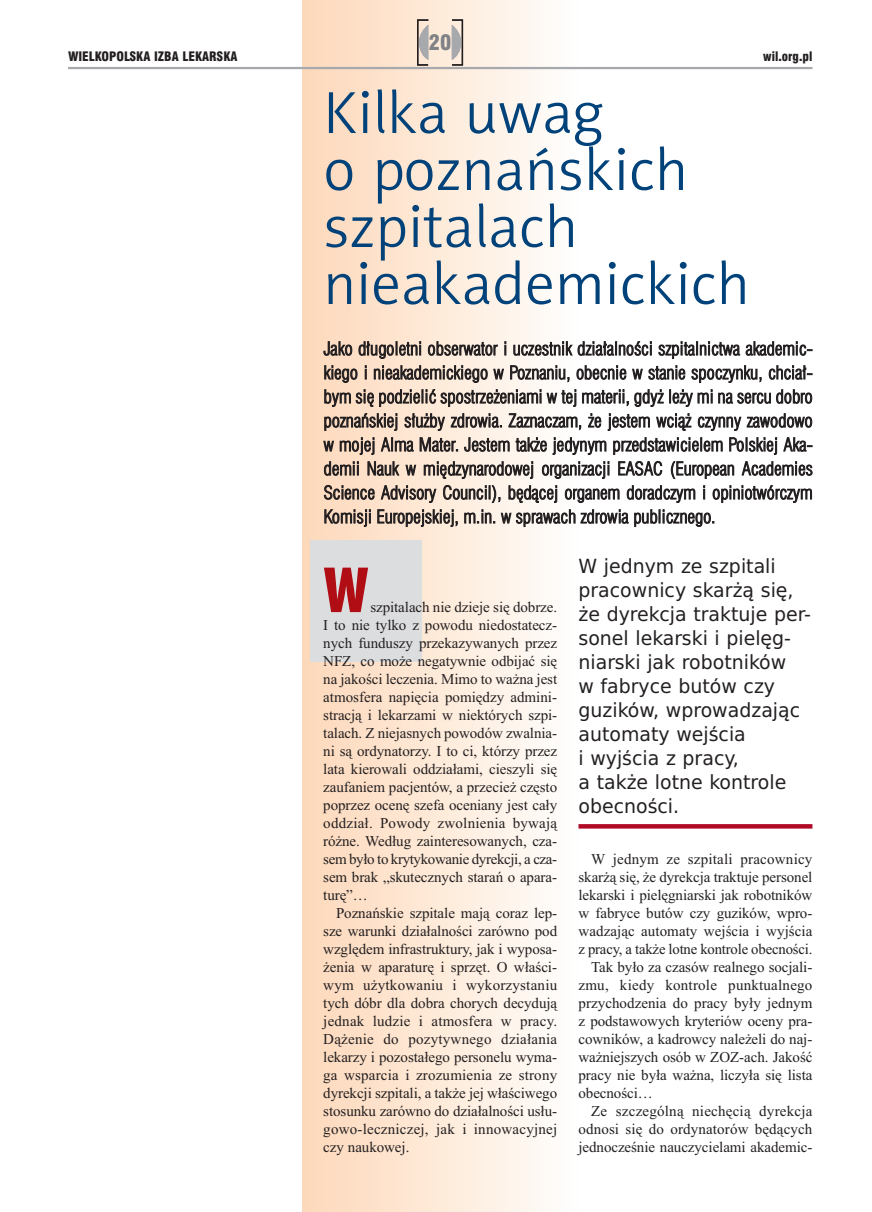
<style>
.page{position:relative;width:872px;height:1212px;background:#fff}
.page>*{position:absolute;margin:0;border:0;box-sizing:border-box;transform-origin:0 0}
.t1{font:900 condensed 66px "Myriad Pro";color:#b00d15}
.t2{font:60px/57px "Naomi Sans EFNTT Light";color:#004279}
.t3{font:21px "Swis 721 Blk Cn EU";color:#808285}
.t4{font:19.5px/24px "Prima Sans EU";color:#231f20}
.t5{font:18px/24px "Swis 721 Lt Cn EU";color:#231f20;text-align:justify}
.t6{font:15px/18px "Times New Roman";letter-spacing:-.005em;color:#231f20;text-align:justify}
.t7{font:15px "Times New Roman";letter-spacing:.015em;color:#231f20}
.t8{font:12.75px "Swis 721 Blk Cn EU";color:#231f20}
</style>
<div class="page">
<div style="left:302px;top:0;width:276px;height:1212px;background:linear-gradient(to right,#fdd8b9,#fefefc)"></div>
<div style="left:310px;top:540px;width:112px;height:122px;background:#dcdddf"></div>
<hr style="left:68px;top:67px;width:744px;height:2px;background:#a8a9ad">
<svg style="left:417px;top:19px;width:46px;height:47px;background:#d4c7bd"></svg>
<svg style="left:578px;top:824px;width:234px;height:4px"></svg>
<h3 class="t3" style="left:429px;top:30px;width:24px">20</h3>
<p class="t8" style="left:68px;top:48px;width:171px">WIELKOPOLSKA IZBA LEKARSKA</p>
<p class="t8" style="left:763px;top:48px;width:51px">wil.org.pl</p>
<h2 class="t2" style="left:323px;top:84px;width:428px">Kilka uwag<br>o poznańskich szpitalach nieakademickich</h2>
<p class="t5" style="left:324px;top:337px;width:490px">Jako długoletni obserwator i uczestnik działalności szpitalnictwa akademic&shy;kiego i nieakademickiego w Poznaniu, obecnie w stanie spoczynku, chciał&shy;bym się podzielić spostrzeżeniami w tej materii, gdyż leży mi na sercu dobro poznańskiej służby zdrowia. Zaznaczam, że jestem wciąż czynny zawodowo w mojej Alma Mater. Jestem także jedynym przedstawicielem Polskiej Aka&shy;demii Nauk w międzynarodowej organizacji EASAC (European Academies Science Advisory Council), będącej organem doradczym i opiniotwórczym Komisji Europejskiej, m.in. w sprawach zdrowia publicznego.</p>
<h1 class="t1" style="left:323px;top:567px;width:47px">W</h1>
<p class="t6" style="left:323px;top:598px;width:235px;text-indent:47px">szpitalach nie dzieje się dobrze.<br>I to nie tylko z powodu niedostatecz&shy;nych funduszy przekazywanych przez NFZ, co może negatywnie odbijać się na jakości leczenia. Mimo to ważna jest atmosfera napięcia pomiędzy admini&shy;stracją i lekarzami w niektórych szpi&shy;talach. Z niejasnych powodów zwalnia&shy;ni są ordynatorzy. I to ci, którzy przez lata kierowali oddziałami, cieszyli się zaufaniem pacjentów, a przecież często poprzez ocenę szefa oceniany jest cały oddział. Powody zwolnienia bywają różne. Według zainteresowanych, cza&shy;sem było to krytykowanie dyrekcji, a cza&shy;sem brak „skutecznych starań o apara&shy;turę”…</p>
<p class="t6" style="left:323px;top:904px;width:235px;text-indent:13px">Poznańskie szpitale mają coraz lep&shy;sze warunki działalności zarówno pod względem infrastruktury, jak i wyposa&shy;żenia w aparaturę i sprzęt. O właści&shy;wym użytkowaniu i wykorzystaniu tych dóbr dla dobra chorych decydują jednak ludzie i atmosfera w pracy.<br>Dążenie do pozytywnego działania lekarzy i pozostałego personelu wyma&shy;ga wsparcia i zrozumienia ze strony dyrekcji szpitali, a także jej właściwego stosunku zarówno do działalności usłu&shy;gowo-leczniczej, jak i innowacyjnej czy naukowej.</p>
<h3 class="t4" style="left:578px;top:553px;width:234px">W jednym ze szpitali pracownicy skarżą się, że dyrekcja traktuje per&shy;sonel lekarski i pielęg&shy;niarski jak robotników<br>w fabryce butów czy guzików, wprowadzając automaty wejścia<br>i wyjścia z pracy,<br>a także lotne kontrole obecności.</h3>
<p class="t7" style="left:591px;top:850px;width:223px">W jednym ze szpitali pracownicy</p>
<p class="t6" style="left:578px;top:868px;width:235px">skarżą się, że dyrekcja traktuje personel</p>
<p class="t6" style="left:578px;top:886px;width:235px">lekarski i pielęgniarski jak robotników</p>
<p class="t6" style="left:578px;top:904px;width:235px">w fabryce butów czy guzików, wpro-</p>
<p class="t6" style="left:578px;top:922px;width:235px">wadzając automaty wejścia i wyjścia</p>
<p class="t6" style="left:578px;top:940px;width:235px">z pracy, a także lotne kontrole obecności.</p>
<p class="t6" style="left:591px;top:958px;width:223px">Tak było za czasów realnego socjali-</p>
<p class="t7" style="left:578px;top:976px;width:235px">zmu, kiedy kontrole punktualnego</p>
<p class="t6" style="left:578px;top:994px;width:235px">przychodzenia do pracy były jednym</p>
<p class="t6" style="left:578px;top:1012px;width:235px">z podstawowych kryteriów oceny pra-</p>
<p class="t6" style="left:578px;top:1030px;width:235px">cowników, a kadrowcy należeli do naj-</p>
<p class="t6" style="left:578px;top:1048px;width:235px">ważniejszych osób w ZOZ-ach. Jakość</p>
<p class="t6" style="left:578px;top:1066px;width:235px">pracy nie była ważna, liczyła się lista</p>
<p class="t6" style="left:578px;top:1084px;width:76px">obecności…</p>
<p class="t7" style="left:591px;top:1102px;width:223px">Ze szczególną niechęcią dyrekcja</p>
<p class="t6" style="left:578px;top:1120px;width:235px">odnosi się do ordynatorów będących</p>
<p class="t6" style="left:578px;top:1138px;width:235px">jednocześnie nauczycielami akademic-</p>
</div>
